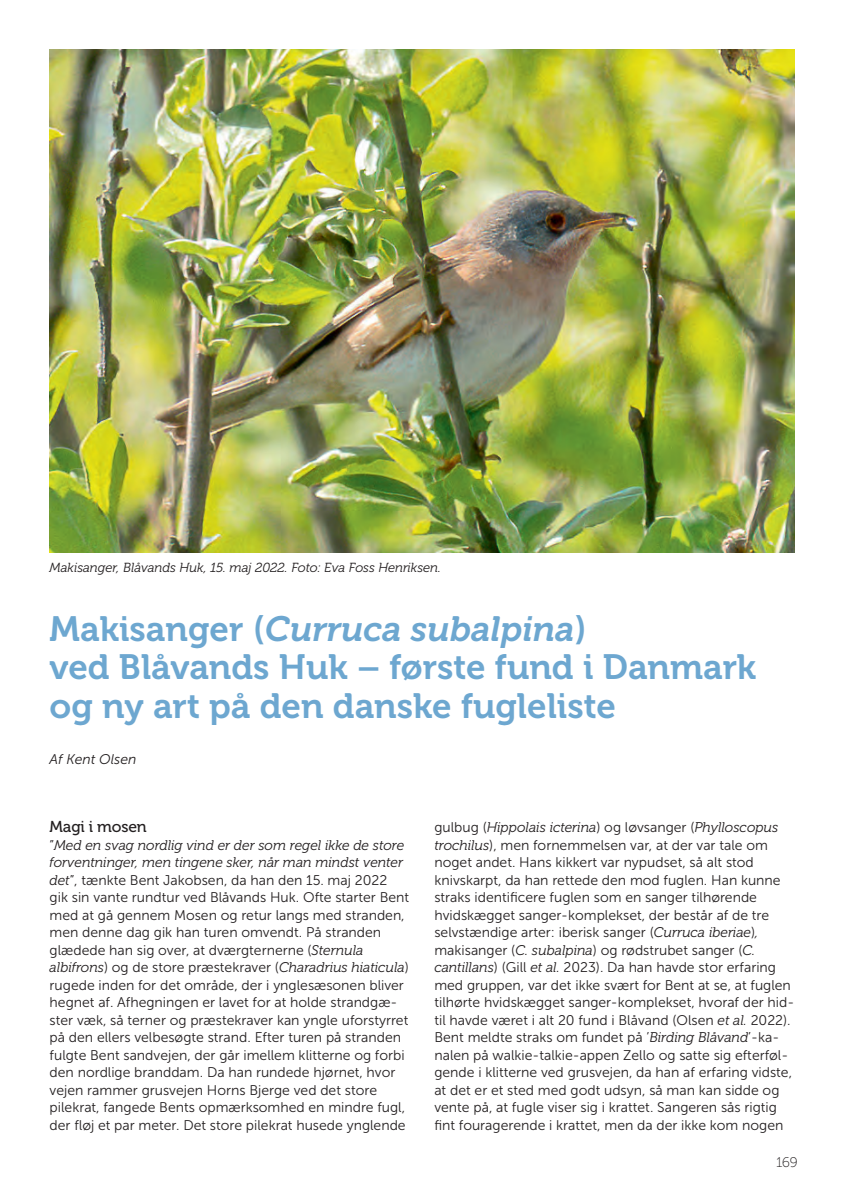
<style>
.page{position:relative;width:844px;height:1191px;background:#fff}
.page>*{position:absolute;margin:0;border:0;box-sizing:border-box;transform-origin:0 0}
.t1{font:35px/38.5px "Museo 700";color:#6da7d0}
.t2{font:15.75px "Museo 500";letter-spacing:-.01em;color:#231f20}
.t3{font:14px/17.5px "Museo Sans 300";color:#231f20}
.t4{font:italic 14px/17.5px "Museo 300";color:#231f20}
.t5{font:italic 14px "Museo Sans 300";color:#231f20}
.t6{font:14px "Museo 100";color:#231f20}
.t7{font:italic 13.12px "Museo 300";color:#231f20}
.s1{font-style:italic}
.s2{font-family:"Museo Sans 300";font-style:normal}
.s3{font-family:"Museo 300";font-style:italic}
</style>
<div class="page">
<img style="left:50px;top:50px;width:744px;height:502px">
<p class="t7" style="left:50px;top:560px;width:393px">Makisanger, Blåvands Huk, 15. maj 2022. Foto: Eva Foss Henriksen.</p>
<h1 class="t1" style="left:50px;top:610px;width:708px">Makisanger (<span class="s1">Curruca subalpina</span>)<br>ved Blåvands Huk – første fund i Danmark og ny art på den danske fugleliste</h1>
<p class="t5" style="left:50px;top:751px;width:88px">Af Kent Olsen</p>
<p class="t2" style="left:50px;top:818px;width:99px">Magi i mosen</p>
<p class="t4" style="left:50px;top:836px;width:356px"><span class="s2">”</span>Med en svag nordlig vind er der som regel ikke de store forventninger, men tingene sker, når man mindst venter</p>
<p class="t3" style="left:50px;top:871px;width:361px"><span class="s3">det</span>”, tænkte Bent Jakobsen, da han den 15. maj 2022<br>gik sin vante rundtur ved Blåvands Huk. Ofte starter Bent med at gå gennem Mosen og retur langs med stranden, men denne dag gik han turen omvendt. På stranden glædede han sig over, at dværgternerne (<span class="s3">Sternula</span></p>
<p class="t4" style="left:50px;top:959px;width:360px">albifrons<span class="s2">) og de store præstekraver (</span>Charadrius hiaticula<span class="s2">)</span></p>
<p class="t3" style="left:50px;top:976px;width:360px">rugede inden for det område, der i ynglesæsonen bliver hegnet af. Afhegningen er lavet for at holde strandgæ&shy;ster væk, så terner og præstekraver kan yngle uforstyrret på den ellers velbesøgte strand. Efter turen på stranden fulgte Bent sandvejen, der går imellem klitterne og forbi den nordlige branddam. Da han rundede hjørnet, hvor vejen rammer grusvejen Horns Bjerge ved det store pilekrat, fangede Bents opmærksomhed en mindre fugl, der fløj et par meter. Det store pilekrat husede ynglende</p>
<p class="t4" style="left:434px;top:819px;width:345px"><span class="s2">gulbug (</span>Hippolais icterina<span class="s2">) og løvsanger (</span>Phylloscopus</p>
<p class="t3" style="left:434px;top:836px;width:361px"><span class="s3">trochilus</span>), men fornemmelsen var, at der var tale om noget andet. Hans kikkert var nypudset, så alt stod knivskarpt, da han rettede den mod fuglen. Han kunne straks identificere fuglen som en sanger tilhørende hvidskægget sanger-komplekset, der består af de tre selvstændige arter: iberisk sanger (<span class="s3">Curruca iberiae</span>)<span class="s3">, </span>makisanger (<span class="s3">C. subalpina</span>) og rødstrubet sanger (<span class="s3">C. cantillans</span>) (Gill <span class="s3">et al.</span> 2023). Da han havde stor erfaring med gruppen, var det ikke svært for Bent at se, at fuglen tilhørte hvidskægget sanger-komplekset, hvoraf der hid&shy;til havde været i alt 20 fund i Blåvand (Olsen <span class="s3">et al.</span> 2022).<br>Bent meldte straks om fundet på ’<span class="s3">Birding Blåvand</span>’-ka&shy;nalen på walkie-talkie-appen Zello og satte sig efterføl&shy;gende i klitterne ved grusvejen, da han af erfaring vidste, at det er et sted med godt udsyn, så man kan sidde og vente på, at fugle viser sig i krattet. Sangeren sås rigtig fint fouragerende i krattet, men da der ikke kom nogen</p>
<p class="t6" style="left:775px;top:1154px;width:23px">169</p>
</div>
